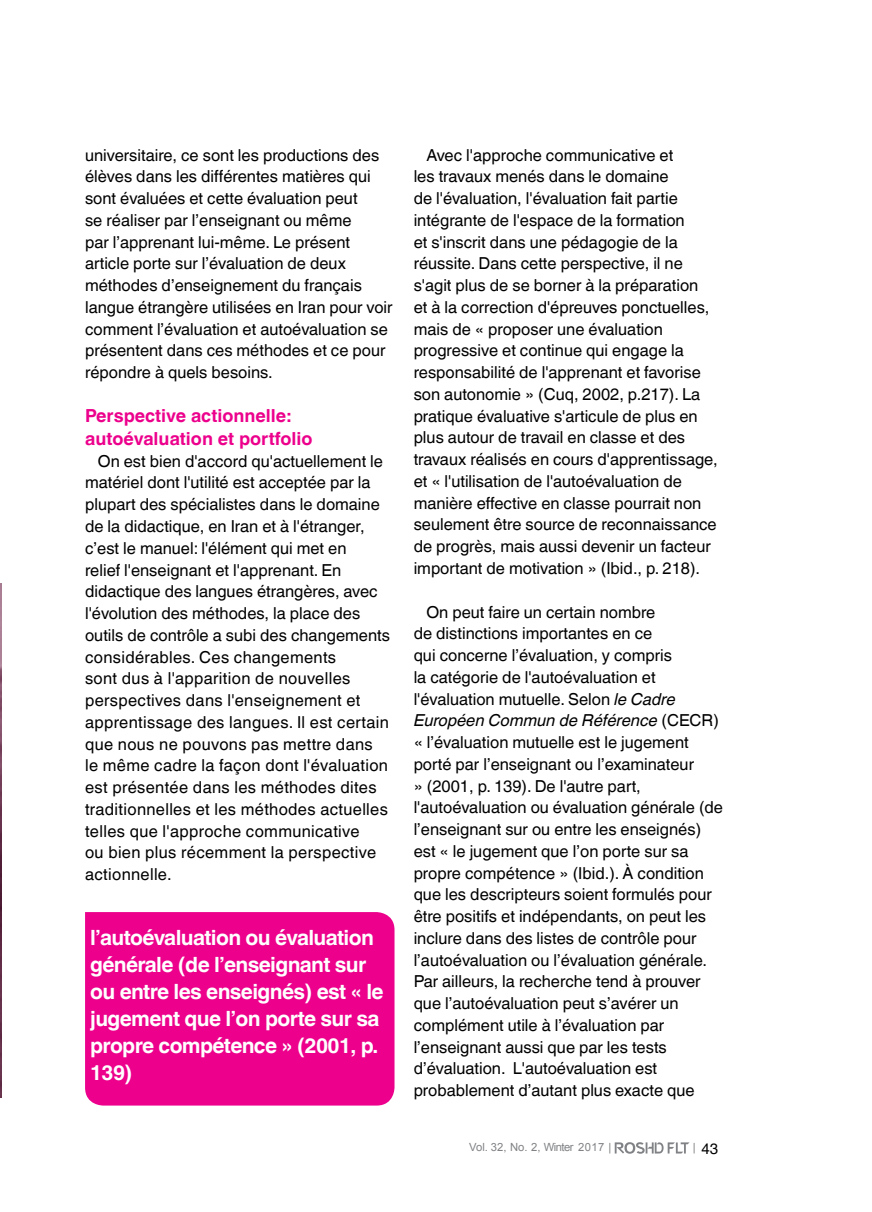
<style>
.page{position:relative;width:872px;height:1212px;background:#fff}
.page>*{position:absolute;margin:0;border:0;box-sizing:border-box;transform-origin:0 0}
.زير_رفرنس{font:700 21px/27px "Helvetica World";letter-spacing:-.03em;color:#fff}
.سوتيتر_لاتين{font:700 18px/22.5px "Helvetica World";color:#ec008c}
.متن_لاتين{font:16.5px/21.8px "Helvetica World";color:#000}
.متن_لاتين-2{font:16.5px/21.8px "Helvetica World";letter-spacing:.02em;color:#000}
.t1{font:15px "Helvetica World";color:#000}
.t2{font:11.25px "Arial";letter-spacing:-.02em;color:#808285}
.s1{font-style:italic}
</style>
<div class="page">
<img style="left:0;top:584px;width:2px;height:513px">
<div style="left:85px;top:912px;width:309px;height:193px;background:#ec008c"></div>
<svg style="left:614px;top:1142px;width:75px;height:12px"></svg>
<p class="متن_لاتين" style="left:85px;top:144px;width:309px">universitaire, ce sont les productions des élèves dans les différentes matières qui sont évaluées et cette évaluation peut<br>se réaliser par l’enseignant ou même<br>par l’apprenant lui-même. Le présent article porte sur l’évaluation de deux méthodes d’enseignement du français langue étrangère utilisées en Iran pour voir comment l’évaluation et autoévaluation se présentent dans ces méthodes et ce pour répondre à quels besoins.</p>
<p class="سوتيتر_لاتين" style="left:85px;top:405px;width:229px">Perspective actionnelle: autoévaluation et portfolio</p>
<p class="متن_لاتين-2" style="left:85px;top:450px;width:306px;text-indent:13px">On est bien d'accord qu'actuellement le matériel dont l'utilité est acceptée par la plupart des spécialistes dans le domaine de la didactique, en Iran et à l'étranger, c’est le manuel: l'élément qui met en<br>relief l'enseignant et l'apprenant. En didactique des langues étrangères, avec l'évolution des méthodes, la place des outils de contrôle a subi des changements considérables. Ces changements<br>sont dus à l'apparition de nouvelles perspectives dans l'enseignement et apprentissage des langues. Il est certain que nous ne pouvons pas mettre dans le même cadre la façon dont l'évaluation est présentée dans les méthodes dites traditionnelles et les méthodes actuelles telles que l'approche communicative<br>ou bien plus récemment la perspective actionnelle.</p>
<p class="زير_رفرنس" style="left:90px;top:924px;width:295px">l’autoévaluation ou évaluation générale (de l’enseignant sur ou entre les enseignés) est « le jugement que l’on porte sur sa propre compétence » (2001, p.<br>139)</p>
<p class="متن_لاتين" style="left:414px;top:144px;width:306px;text-indent:13px">Avec l'approche communicative et<br>les travaux menés dans le domaine<br>de l'évaluation, l'évaluation fait partie intégrante de l'espace de la formation<br>et s'inscrit dans une pédagogie de la réussite. Dans cette perspective, il ne s'agit plus de se borner à la préparation<br>et à la correction d'épreuves ponctuelles, mais de « proposer une évaluation progressive et continue qui engage la responsabilité de l'apprenant et favorise son autonomie » (Cuq, 2002, p.217). La pratique évaluative s'articule de plus en plus autour de travail en classe et des travaux réalisés en cours d'apprentissage, et « l'utilisation de l'autoévaluation de manière effective en classe pourrait non seulement être source de reconnaissance de progrès, mais aussi devenir un facteur important de motivation » (Ibid., p. 218).</p>
<p class="متن_لاتين" style="left:414px;top:601px;width:311px;text-indent:13px">On peut faire un certain nombre<br>de distinctions importantes en ce<br>qui concerne l’évaluation, y compris<br>la catégorie de l'autoévaluation et l'évaluation mutuelle. Selon <span class="s1">le Cadre Européen Commun de Référence</span> (CECR) « l’évaluation mutuelle est le jugement porté par l’enseignant ou l’examinateur<br>» (2001, p. 139). De l'autre part, l'autoévaluation ou évaluation générale (de l’enseignant sur ou entre les enseignés) est « le jugement que l’on porte sur sa propre compétence » (Ibid.). À condition que les descripteurs soient formulés pour être positifs et indépendants, on peut les inclure dans des listes de contrôle pour l’autoévaluation ou l’évaluation générale.<br>Par ailleurs, la recherche tend à prouver que l’autoévaluation peut s’avérer un complément utile à l’évaluation par l’enseignant aussi que par les tests d’évaluation. L'autoévaluation est probablement d’autant plus exacte que</p>
<p class="t2" style="left:469px;top:1139px;width:144px">Vol. 32, No. 2, Winter 2017 |</p>
<p class="t2" style="left:693px;top:1139px;width:4px">|</p>
<p class="t1" style="left:701px;top:1139px;width:18px">43</p>
</div>
